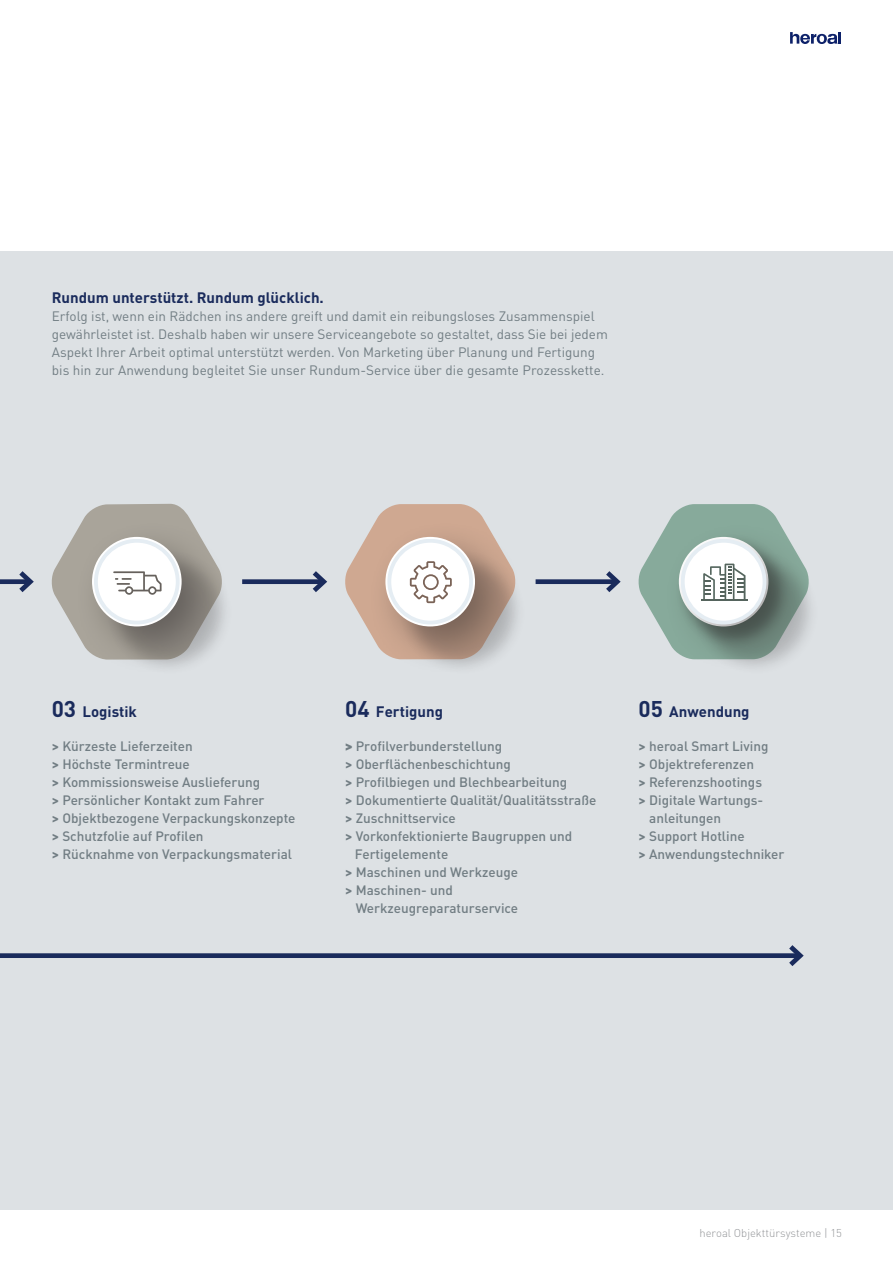
<style>
.page{position:relative;width:893px;height:1263px;background:#fff}
.page>*{position:absolute;margin:0;border:0;box-sizing:border-box;transform-origin:0 0}
.t1{font:700 15px "DIN Pro";color:#1a2b5c}
.t2{font:500 13.5px/18px "DIN Pro";color:#717d83}
.t3{font:13.5px/18px "DIN Pro";color:#717d83}
.t4{font:300 11.25px "DIN Pro";color:#939598}
.s1{font-size:22.5px}
.s2{font-weight:700}
.s3{font-weight:900}
</style>
<div class="page">
<svg style="left:790px;top:32px;width:51px;height:12px"></svg>
<div style="left:0;top:251px;width:893px;height:959px;background:#dde1e4"></div>
<div style="left:74px;top:519px;width:156px;height:156px;background:#231f20;opacity:.4"></div>
<svg style="left:51px;top:504px;width:172px;height:155px"></svg>
<div style="left:368px;top:519px;width:155px;height:156px;background:#231f20;opacity:.4"></div>
<svg style="left:345px;top:504px;width:171px;height:155px"></svg>
<div style="left:663px;top:521px;width:152px;height:152px;background:#231f20;opacity:.4"></div>
<svg style="left:638px;top:504px;width:172px;height:155px"></svg>
<hr style="left:701px;top:599px;width:46px;height:1px;background:#231f20">
<div style="left:0;top:579px;width:30px;height:5px;background:#1a2b5c"></div>
<svg style="left:14px;top:571px;width:20px;height:21px"></svg>
<div style="left:242px;top:579px;width:82px;height:5px;background:#1a2b5c"></div>
<svg style="left:308px;top:571px;width:19px;height:21px"></svg>
<div style="left:536px;top:579px;width:81px;height:5px;background:#1a2b5c"></div>
<svg style="left:601px;top:571px;width:20px;height:21px"></svg>
<div style="left:0;top:953px;width:800px;height:5px;background:#1a2b5c"></div>
<svg style="left:784px;top:945px;width:20px;height:21px"></svg>
<p class="t1" style="left:52px;top:285px;width:274px">Rundum unterstützt. Rundum glücklich.</p>
<p class="t3" style="left:52px;top:305px;width:558px">Erfolg ist, wenn ein Rädchen ins andere greift und damit ein reibungsloses Zusammenspiel gewährleistet ist. Deshalb haben wir unsere Serviceangebote so gestaltet, dass Sie bei jedem Aspekt Ihrer Arbeit optimal unterstützt werden. Von Marketing über Planung und Fertigung bis hin zur Anwendung begleitet Sie unser Rundum-Service über die gesamte Prozesskette.</p>
<p class="t1" style="left:52px;top:699px;width:87px"><span class="s1">03</span> Logistik</p>
<p class="t2" style="left:52px;top:735px;width:245px"><span class="s2">&gt;</span> Kürzeste Lieferzeiten<br><span class="s2">&gt;</span> Höchste Termintreue<br><span class="s2">&gt;</span> Kommissionsweise Auslieferung<br><span class="s2">&gt;</span> Persönlicher Kontakt zum Fahrer<br><span class="s2">&gt;</span> Objektbezogene Verpackungskonzepte <span class="s2">&gt;</span> Schutzfolie auf Profilen<br><span class="s2">&gt;</span> Rücknahme von Verpackungsmaterial</p>
<p class="t1" style="left:345px;top:699px;width:99px"><span class="s1">04</span> Fertigung</p>
<p class="t2" style="left:345px;top:735px;width:159px"><span class="s3">&gt;</span> Profilverbunderstellung</p>
<p class="t2" style="left:345px;top:753px;width:167px"><span class="s2">&gt;</span> Oberflächenbeschichtung</p>
<p class="t2" style="left:345px;top:771px;width:223px"><span class="s2">&gt;</span> Profilbiegen und Blechbearbeitung</p>
<p class="t2" style="left:345px;top:789px;width:253px"><span class="s2">&gt;</span> Dokumentierte Qualität/Qualitätsstraße</p>
<p class="t2" style="left:345px;top:807px;width:112px"><span class="s2">&gt;</span> Zuschnittservice</p>
<p class="t2" style="left:345px;top:825px;width:229px"><span class="s2">&gt;</span> Vorkonfektionierte Baugruppen und</p>
<p class="t2" style="left:355px;top:843px;width:95px">Fertigelemente</p>
<p class="t2" style="left:345px;top:861px;width:174px"><span class="s2">&gt;</span> Maschinen und Werkzeuge</p>
<p class="t2" style="left:345px;top:879px;width:109px"><span class="s2">&gt;</span> Maschinen- und</p>
<p class="t2" style="left:356px;top:897px;width:164px">Werkzeugreparaturservice</p>
<p class="t1" style="left:639px;top:699px;width:112px"><span class="s1">05</span> Anwendung</p>
<p class="t2" style="left:639px;top:735px;width:131px"><span class="s2">&gt;</span> heroal Smart Living</p>
<p class="t2" style="left:639px;top:753px;width:117px"><span class="s2">&gt;</span> Objektreferenzen</p>
<p class="t2" style="left:639px;top:771px;width:125px"><span class="s2">&gt;</span> Referenzshootings</p>
<p class="t2" style="left:639px;top:789px;width:126px"><span class="s2">&gt;</span> Digitale Wartungs-</p>
<p class="t2" style="left:649px;top:807px;width:74px">anleitungen</p>
<p class="t2" style="left:639px;top:825px;width:108px"><span class="s2">&gt;</span> Support Hotline</p>
<p class="t2" style="left:639px;top:843px;width:147px"><span class="s2">&gt;</span> Anwendungstechniker</p>
<p class="t4" style="left:699px;top:1224px;width:144px">heroal Objekttürsysteme | 15</p>
</div>
